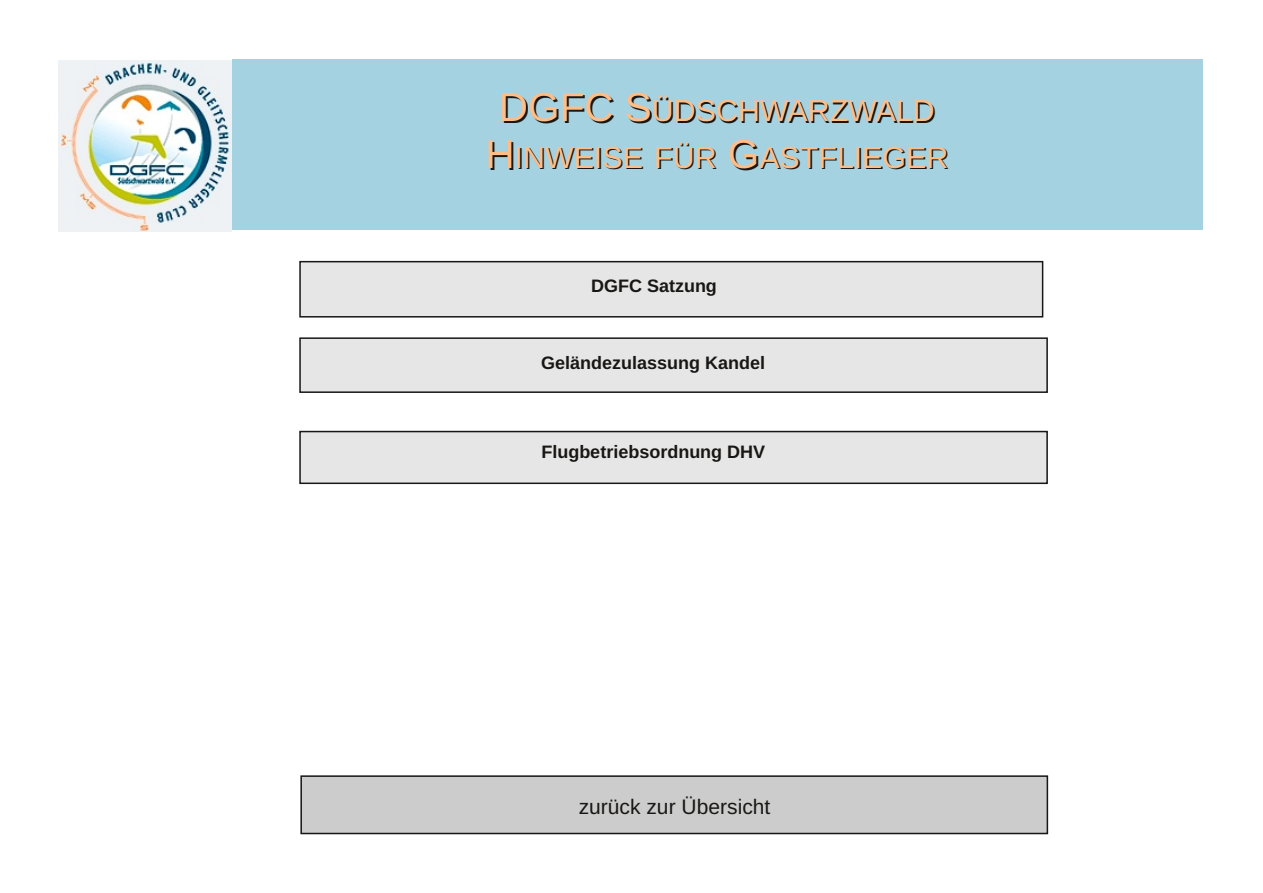
<style>
.page{position:relative;width:1263px;height:893px;background:#fff}
.page>*{position:absolute;margin:0;border:0;box-sizing:border-box;transform-origin:0 0}
.t1{font:30.3px/46.5px "Arimo";color:#181715;text-align:center}
.t2{font:21px "Arimo";color:#181715}
.t3{font:700 18px "Arimo";color:#181715}
.s1{font-size:40.5px}
.s2{color:#ffbd88}
</style>
<div class="page">
<img style="left:58px;top:60px;width:173px;height:171px">
<div style="left:232px;top:59px;width:970px;height:170px;background:#a4d2e0"></div>
<div style="left:300px;top:262px;width:742px;height:55px;background:#e6e6e6"></div>
<div style="left:299px;top:261px;width:744px;height:57px;border:2px solid #181715"></div>
<div style="left:300px;top:338px;width:747px;height:54px;background:#e6e6e6"></div>
<div style="left:299px;top:337px;width:749px;height:56px;border:2px solid #181715"></div>
<div style="left:300px;top:432px;width:747px;height:51px;background:#e6e6e6"></div>
<div style="left:299px;top:431px;width:749px;height:53px;border:2px solid #181715"></div>
<div style="left:301px;top:776px;width:746px;height:57px;background:#ccc"></div>
<div style="left:300px;top:775px;width:748px;height:59px;border:2px solid #181715"></div>
<h1 class="t1" style="left:487px;top:89px;width:464px"><span class="s1">DGFC S</span>ÜDSCHWARZWALD<br><span class="s1">H</span><span class="s2">I</span>NWE<span class="s2">I</span>SE FÜR <span class="s1">G</span>ASTFL<span class="s2">I</span>EGER</h1>
<p class="t3" style="left:591px;top:276px;width:127px">DGFC Satzung</p>
<p class="t3" style="left:541px;top:352px;width:225px">Geländezulassung Kandel</p>
<p class="t3" style="left:542px;top:442px;width:225px">Flugbetriebsordnung DHV</p>
<p class="t2" style="left:579px;top:795px;width:193px">zurück zur Übersicht</p>
</div>
